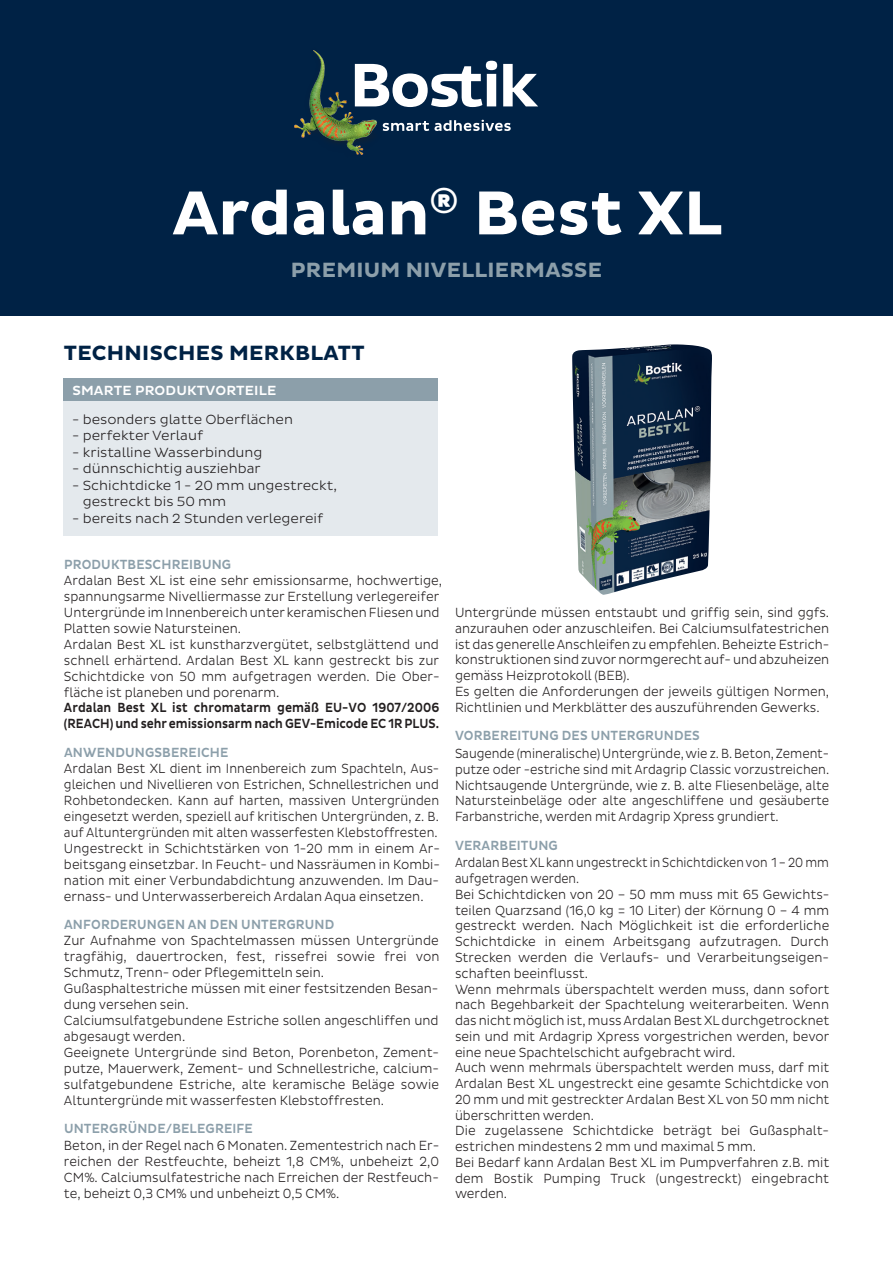
<style>
.page{position:relative;width:893px;height:1263px;background:#fff}
.page>*{position:absolute;margin:0;border:0;box-sizing:border-box;transform-origin:0 0}
.t1{font:700 63px "Bostik";color:#fff}
.t2{font:700 21px "Bostik";letter-spacing:.015em;color:#8c9faa}
.t3{font:700 21px "Bostik";letter-spacing:.015em;color:#002245}
.t4{font:300 13.5px/15.9px "Bostik";color:#231f20;scale:.9 1}
.t5{font:300 13.5px/15.8px "Bostik";color:#231f20;scale:.84 1}
.t6{font:300 13.5px/15.8px "Bostik";color:#231f20;text-align:justify;scale:.86 1}
.t7{font:300 13.5px "Bostik";color:#231f20}
.t8{font:500 13.5px "Bostik";letter-spacing:.015em;color:#8c9faa;scale:.9 1}
.t9{font:500 13.5px/15.9px "Bostik";color:#231f20;scale:.86 1}
.t10{font:500 13.5px "Bostik";letter-spacing:.015em;color:#fff}
.s1{color:#e4e9ed}
</style>
<div class="page">
<div style="left:0;top:0;width:893px;height:316px;background:#002245"></div>
<img style="left:295px;top:51px;width:82px;height:103px">
<svg style="left:383px;top:121px;width:46px;height:10px"></svg>
<svg style="left:435px;top:120px;width:76px;height:11px"></svg>
<svg style="left:355px;top:61px;width:183px;height:46px"></svg>
<img style="left:572px;top:344px;width:140px;height:251px">
<div style="left:64px;top:379px;width:374px;height:22px;background:#8c9faa"></div>
<div style="left:64px;top:401px;width:374px;height:134px;background:#e4e9ed"></div>
<h1 class="t1" style="left:173px;top:177px;width:551px">Ardalan<sup>®</sup> Best XL</h1>
<h2 class="t2" style="left:291px;top:257px;width:313px">PREMIUM NIVELLIERMASSE</h2>
<h2 class="t3" style="left:64px;top:341px;width:302px">TECHNISCHES MERKBLATT</h2>
<p class="t10" style="left:72px;top:382px;width:206px">SMARTE PRODUKTVORTEILE</p>
<p class="t7" style="left:72px;top:411px;width:222px">- besonders glatte Oberflächen</p>
<p class="t7" style="left:72px;top:428px;width:132px">- perfekter Verlauf</p>
<p class="t7" style="left:72px;top:444px;width:192px">- kristalline Wasserbindung</p>
<p class="t7" style="left:72px;top:461px;width:190px">- dünnschichtig ausziehbar</p>
<p class="t7" style="left:72px;top:477px;width:266px">- Schichtdicke 1 - 20 mm ungestreckt,</p>
<p class="t7" style="left:72px;top:494px;width:156px"><span class="s1">-</span> gestreckt bis 50 mm</p>
<p class="t7" style="left:72px;top:510px;width:253px">- bereits nach 2 Stunden verlegereif</p>
<p class="t8" style="left:64px;top:556px;width:187px">PRODUKTBESCHREIBUNG</p>
<p class="t4" style="left:64px;top:573px;width:422px">Ardalan Best XL ist eine sehr emissionsarme, hochwertige, spannungsarme Nivelliermasse zur Erstellung verlegereifer Untergründe im Innenbereich unter keramischen Fliesen und Platten sowie Natursteinen.<br>Ardalan Best XL ist kunstharzvergütet, selbstglättend und schnell erhärtend. Ardalan Best XL kann gestreckt bis zur Schichtdicke von 50 mm aufgetragen werden. Die Ober&shy;fläche ist planeben und porenarm.</p>
<p class="t9" style="left:64px;top:700px;width:438px">Ardalan Best XL ist chromatarm gemäß EU-VO 1907/2006 (REACH) und sehremissionsarm nach GEV-Emicode EC 1R PLUS.</p>
<p class="t8" style="left:64px;top:744px;width:184px">ANWENDUNGSBEREICHE</p>
<p class="t4" style="left:64px;top:761px;width:419px">Ardalan Best XL dient im Innenbereich zum Spachteln, Aus&shy;gleichen und Nivellieren von Estrichen, Schnellestrichen und Rohbetondecken. Kann auf harten, massiven Untergründen eingesetzt werden, speziell auf kritischen Untergründen, z. B. auf Altuntergründen mit alten wasserfesten Klebstoffresten.<br>Ungestreckt in Schichtstärken von 1-20 mm in einem Ar&shy;beitsgang einsetzbar. In Feucht- und Nassräumen in Kombi&shy;nation mit einer Verbundabdichtung anzuwenden. Im Dau&shy;ernass- und Unterwasserbereich Ardalan Aqua einsetzen.</p>
<p class="t8" style="left:64px;top:917px;width:302px">ANFORDERUNGEN AN DEN UNTERGRUND</p>
<p class="t4" style="left:64px;top:933px;width:419px">Zur Aufnahme von Spachtelmassen müssen Untergründe tragfähig, dauertrocken, fest, rissefrei sowie frei von Schmutz, Trenn- oder Pflegemitteln sein.<br>Gußasphaltestriche müssen mit einer festsitzenden Besan&shy;dung versehen sein.<br>Calciumsulfatgebundene Estriche sollen angeschliffen und abgesaugt werden.<br>Geeignete Untergründe sind Beton, Porenbeton, Zement&shy;putze, Mauerwerk, Zement- und Schnellestriche, calcium&shy;sulfatgebundene Estriche, alte keramische Beläge sowie Altuntergründe mit wasserfesten Klebstoffresten.</p>
<p class="t8" style="left:64px;top:1121px;width:211px">UNTERGRÜNDE/BELEGREIFE</p>
<p class="t4" style="left:64px;top:1137px;width:419px;text-align:justify">Beton, in der Regel nach 6 Monaten. Zementestrich nach Er&shy;reichen der Restfeuchte, beheizt 1,8 CM%, unbeheizt 2,0<br>CM%. Calciumsulfatestriche nach Erreichen der Restfeuch&shy;te, beheizt 0,3 CM% und unbeheizt 0,5 CM%.</p>
<p class="t4" style="left:455px;top:605px;width:417px">Untergründe müssen entstaubt und griffig sein, sind ggfs. anzurauhen oder anzuschleifen. Bei Calciumsulfatestrichen ist das generelle Anschleifen zu empfehlen. Beheizte Estrich&shy;konstruktionen sind zuvor normgerecht auf- und abzuheizen gemäss Heizprotokoll (BEB).<br>Es gelten die Anforderungen der jeweils gültigen Normen, Richtlinien und Merkblätter des auszuführenden Gewerks.</p>
<p class="t8" style="left:455px;top:728px;width:274px">VORBEREITUNG DES UNTERGRUNDES</p>
<p class="t6" style="left:455px;top:746px;width:437px">Saugende (mineralische) Untergründe, wie z. B. Beton, Zement&shy;putze oder -estriche sind mit Ardagrip Classic vorzustreichen.<br>Nichtsaugende Untergründe, wie z. B. alte Fliesenbeläge, alte Natursteinbeläge oder alte angeschliffene und gesäuberte Farbanstriche, werden mit Ardagrip Xpress grundiert.</p>
<p class="t8" style="left:455px;top:837px;width:116px">VERARBEITUNG</p>
<p class="t5" style="left:455px;top:855px;width:447px">Ardalan Best XL kann ungestreckt in Schichtdicken von 1 – 20 mm aufgetragen werden.<br>Bei Schichtdicken von 20 – 50 mm muss mit 65 Gewichts&shy;teilen Quarzsand (16,0 kg = 10 Liter) der Körnung 0 – 4 mm gestreckt werden. Nach Möglichkeit ist die erforderliche Schichtdicke in einem Arbeitsgang aufzutragen. Durch Strecken werden die Verlaufs- und Verarbeitungseigen&shy;schaften beeinflusst.<br>Wenn mehrmals überspachtelt werden muss, dann sofort nach Begehbarkeit der Spachtelung weiterarbeiten. Wenn das nicht möglich ist, muss Ardalan Best XL durchgetrocknet sein und mit Ardagrip Xpress vorgestrichen werden, bevor eine neue Spachtelschicht aufgebracht wird.<br>Auch wenn mehrmals überspachtelt werden muss, darf mit Ardalan Best XL ungestreckt eine gesamte Schichtdicke von 20 mm und mit gestreckter Ardalan Best XL von 50 mm nicht überschritten werden.<br>Die zugelassene Schichtdicke beträgt bei Gußasphalt&shy;estrichen mindestens 2 mm und maximal 5 mm.<br>Bei Bedarf kann Ardalan Best XL im Pumpverfahren z.B. mit dem Bostik Pumping Truck (ungestreckt) eingebracht werden.</p>
</div>
